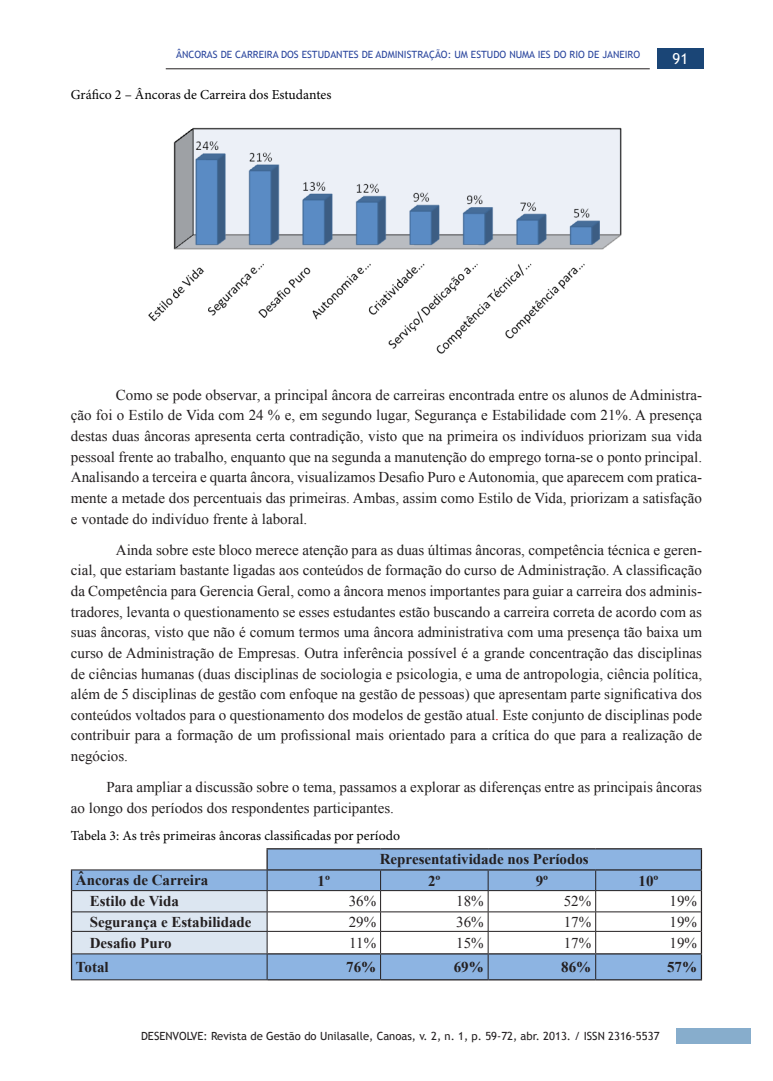
<style>
.page{position:relative;width:773px;height:1081px;background:#fff}
.page>*{position:absolute;margin:0;border:0;box-sizing:border-box;transform-origin:0 0}
.Corpo_Texto{font:15px/20.6px "Times New Roman";color:#231f20;text-align:justify}
.t1{font:700 15px "Times New Roman";color:#231f20}
.t2{font:15px "Trebuchet MS";color:#fff}
.Gráficos_Tabelas{font:13.75px "Minion Pro";color:#000}
.t3{font:11.25px "Trebuchet MS";color:#231f20}
.t4{font:10px "Trebuchet MS";color:#2c479e}
.s1{color:#f00}
</style>
<div class="page">
<div style="left:676px;top:1028px;width:75px;height:16px;background:#87adcc"></div>
<hr style="left:166px;top:68px;width:483px;height:1px;background:#231f20">
<div style="left:657px;top:49px;width:46px;height:20px;background:#1a4576"></div>
<svg style="left:268px;top:849px;width:432px;height:130px;fill:#8db4e2"></svg>
<hr style="left:266px;top:849px;width:2px;height:20px;background:#231f20">
<hr style="left:266px;top:848px;width:114px;height:1px;background:#231f20">
<hr style="left:380px;top:848px;width:108px;height:1px;background:#231f20">
<hr style="left:488px;top:848px;width:107px;height:1px;background:#231f20">
<hr style="left:595px;top:848px;width:107px;height:1px;background:#231f20">
<hr style="left:700px;top:849px;width:2px;height:20px;background:#231f20">
<hr style="left:267px;top:869px;width:113px;height:1px;background:#231f20">
<hr style="left:380px;top:869px;width:108px;height:1px;background:#231f20">
<hr style="left:488px;top:869px;width:107px;height:1px;background:#231f20">
<hr style="left:595px;top:869px;width:107px;height:1px;background:#231f20">
<hr style="left:71px;top:869px;width:196px;height:1px;background:#231f20">
<hr style="left:700px;top:870px;width:2px;height:20px;background:#231f20">
<hr style="left:267px;top:890px;width:113px;height:1px;background:#231f20">
<hr style="left:380px;top:890px;width:108px;height:1px;background:#231f20">
<hr style="left:488px;top:890px;width:107px;height:1px;background:#231f20">
<hr style="left:595px;top:890px;width:105px;height:1px;background:#231f20">
<hr style="left:700px;top:890px;width:2px;height:22px;background:#231f20">
<svg style="left:700px;top:912px;width:2px;height:19px"></svg>
<hr style="left:267px;top:911px;width:113px;height:1px;background:#231f20">
<hr style="left:380px;top:911px;width:108px;height:1px;background:#231f20">
<hr style="left:488px;top:911px;width:107px;height:1px;background:#231f20">
<hr style="left:595px;top:911px;width:105px;height:1px;background:#231f20">
<hr style="left:267px;top:931px;width:113px;height:1px;background:#231f20">
<hr style="left:380px;top:931px;width:108px;height:1px;background:#231f20">
<hr style="left:488px;top:931px;width:107px;height:1px;background:#231f20">
<hr style="left:595px;top:931px;width:105px;height:1px;background:#231f20">
<hr style="left:700px;top:931px;width:2px;height:22px;background:#231f20">
<hr style="left:267px;top:953px;width:113px;height:1px;background:#231f20">
<hr style="left:380px;top:953px;width:108px;height:1px;background:#231f20">
<hr style="left:488px;top:953px;width:107px;height:1px;background:#231f20">
<hr style="left:595px;top:953px;width:107px;height:1px;background:#231f20">
<hr style="left:71px;top:979px;width:196px;height:1px;background:#231f20">
<svg style="left:71px;top:870px;width:197px;height:109px;background:#b2c7e0"></svg>
<svg style="left:380px;top:870px;width:1px;height:109px"></svg>
<svg style="left:487px;top:870px;width:1px;height:109px"></svg>
<svg style="left:595px;top:870px;width:1px;height:109px"></svg>
<hr style="left:267px;top:979px;width:113px;height:1px;background:#231f20">
<hr style="left:380px;top:979px;width:108px;height:1px;background:#231f20">
<hr style="left:488px;top:979px;width:107px;height:1px;background:#231f20">
<hr style="left:595px;top:979px;width:107px;height:1px;background:#231f20">
<hr style="left:700px;top:954px;width:2px;height:25px;background:#231f20">
<img style="left:148px;top:127px;width:474px;height:227px">
<p class="t4" style="left:176px;top:48px;width:465px">ÂNCORAS DE CARREIRA DOS ESTUDANTES DE ADMINISTRAÇÃO: UM ESTUDO NUMA IES DO RIO DE JANEIRO</p>
<p class="t2" style="left:672px;top:50px;width:17px">91</p>
<p class="Gráficos_Tabelas" style="left:71px;top:85px;width:262px">Gráfico 2 – Âncoras de Carreira dos Estudantes</p>
<p class="Corpo_Texto" style="left:71px;top:384px;width:632px;text-indent:45px">Como se pode observar, a principal âncora de carreiras encontrada entre os alunos de Administra&shy;ção foi o Estilo de Vida com 24 % e, em segundo lugar, Segurança e Estabilidade com 21%. A presença destas duas âncoras apresenta certa contradição, visto que na primeira os indivíduos priorizam sua vida pessoal frente ao trabalho, enquanto que na segunda a manutenção do emprego torna-se o ponto principal.<br>Analisando a terceira e quarta âncora, visualizamos Desafio Puro e Autonomia, que aparecem com pratica&shy;mente a metade dos percentuais das primeiras. Ambas, assim como Estilo de Vida, priorizam a satisfação e vontade do indivíduo frente à laboral.</p>
<p class="Corpo_Texto" style="left:71px;top:539px;width:632px;text-indent:45px">Ainda sobre este bloco merece atenção para as duas últimas âncoras, competência técnica e geren&shy;cial, que estariam bastante ligadas aos conteúdos de formação do curso de Administração. A classificação da Competência para Gerencia Geral, como a âncora menos importantes para guiar a carreira dos adminis&shy;tradores, levanta o questionamento se esses estudantes estão buscando a carreira correta de acordo com as suas âncoras, visto que não é comum termos uma âncora administrativa com uma presença tão baixa um curso de Administração de Empresas. Outra inferência possível é a grande concentração das disciplinas de ciências humanas (duas disciplinas de sociologia e psicologia, e uma de antropologia, ciência política, além de 5 disciplinas de gestão com enfoque na gestão de pessoas) que apresentam parte significativa dos conteúdos voltados para o questionamento dos modelos de gestão atual<span class="s1">.</span> Este conjunto de disciplinas pode contribuir para a formação de um profissional mais orientado para a crítica do que para a realização de negócios.</p>
<p class="Corpo_Texto" style="left:71px;top:777px;width:632px;text-indent:35px">Para ampliar a discussão sobre o tema, passamos a explorar as diferenças entre as principais âncoras ao longo dos períodos dos respondentes participantes.</p>
<p class="Gráficos_Tabelas" style="left:71px;top:826px;width:330px">Tabela 3: As três primeiras âncoras classificadas por período</p>
<p class="t1" style="left:379px;top:849px;width:210px">Representatividade nos Períodos</p>
<p class="t1" style="left:76px;top:870px;width:134px">Âncoras de Carreira</p>
<p class="t1" style="left:317px;top:870px;width:14px">1º</p>
<p class="t1" style="left:428px;top:870px;width:14px">2º</p>
<p class="t1" style="left:535px;top:870px;width:14px">9º</p>
<p class="t1" style="left:638px;top:870px;width:21px">10º</p>
<p class="t1" style="left:90px;top:891px;width:91px">Estilo de Vida</p>
<p class="Corpo_Texto" style="left:348px;top:891px;width:29px">36%</p>
<p class="Corpo_Texto" style="left:456px;top:891px;width:29px">18%</p>
<p class="Corpo_Texto" style="left:563px;top:891px;width:29px">52%</p>
<p class="Corpo_Texto" style="left:669px;top:891px;width:29px">19%</p>
<p class="t1" style="left:90px;top:911px;width:163px">Segurança e Estabilidade</p>
<p class="Corpo_Texto" style="left:348px;top:911px;width:29px">29%</p>
<p class="Corpo_Texto" style="left:456px;top:911px;width:29px">36%</p>
<p class="Corpo_Texto" style="left:563px;top:911px;width:29px">17%</p>
<p class="Corpo_Texto" style="left:669px;top:911px;width:29px">19%</p>
<p class="t1" style="left:90px;top:932px;width:83px">Desafio Puro</p>
<p class="Corpo_Texto" style="left:349px;top:932px;width:28px">11%</p>
<p class="Corpo_Texto" style="left:456px;top:932px;width:29px">15%</p>
<p class="Corpo_Texto" style="left:563px;top:932px;width:29px">17%</p>
<p class="Corpo_Texto" style="left:669px;top:932px;width:29px">19%</p>
<p class="t1" style="left:76px;top:956px;width:34px">Total</p>
<p class="t1" style="left:346px;top:956px;width:31px">76%</p>
<p class="t1" style="left:453px;top:956px;width:31px">69%</p>
<p class="t1" style="left:561px;top:956px;width:31px">86%</p>
<p class="t1" style="left:667px;top:956px;width:31px">57%</p>
<p class="t3" style="left:141px;top:1029px;width:520px">DESENVOLVE: Revista de Gestão do Unilasalle, Canoas, v. 2, n. 1, p. 59-72, abr. 2013. / ISSN 2316-5537</p>
</div>
